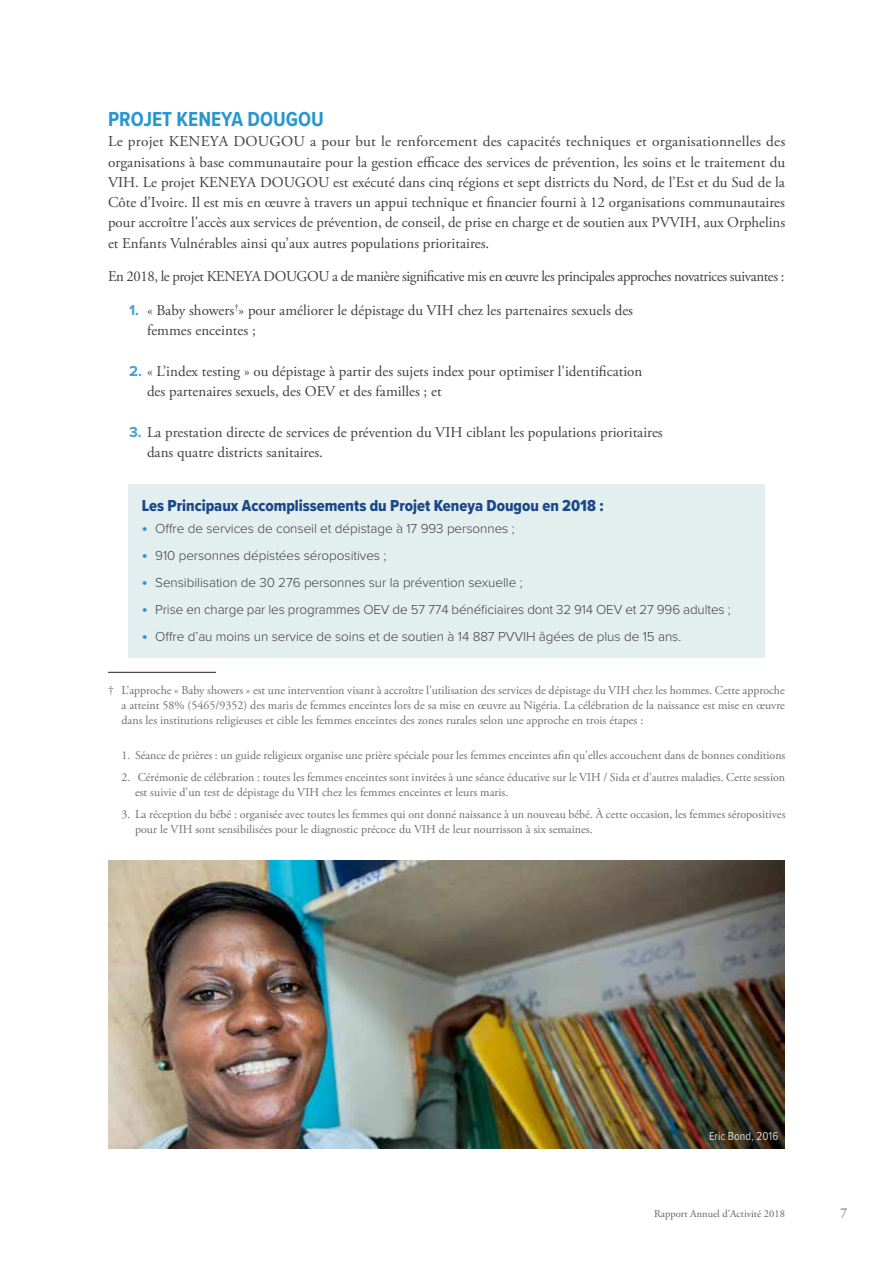
<style>
.page{position:relative;width:893px;height:1263px;background:#fff}
.page>*{position:absolute;margin:0;border:0;box-sizing:border-box;transform-origin:0 0}
.t1{font:700 21px "Proxima Nova Cond";color:#2896d0}
.t2{font:16.5px "Proxima Nova Cond Extrabld";color:#194788}
.t3{font:15px/20.2px "Adobe Garamond Pro";color:#414042}
.t4{font:15px "Adobe Garamond Pro";letter-spacing:-.025em;color:#414042}
.t5{font:300 13.5px "Proxima Nova";letter-spacing:-.005em;color:#414042}
.t6{font:13.5px "Adobe Garamond Pro";color:#636466}
.t7{font:12px/15px "Adobe Garamond Pro";color:#6d6e71}
.t8{font:12px "Proxima Nova Cond";color:#fff}
.t9{font:10.5px "Adobe Garamond Pro";color:#636466}
.s1{font-family:"Proxima Nova";font-weight:700;color:#499dd4}
.s2{font-family:"Proxima Nova Cond";font-weight:700;font-size:16.5px;color:#2896d0}
</style>
<div class="page">
<div style="left:128px;top:484px;width:637px;height:44px;background:#e3eeee"></div>
<div style="left:128px;top:509px;width:637px;height:41px;background:#e3eeee"></div>
<div style="left:128px;top:536px;width:637px;height:41px;background:#e3eeee"></div>
<div style="left:128px;top:563px;width:637px;height:41px;background:#e3eeee"></div>
<div style="left:128px;top:590px;width:637px;height:41px;background:#e3eeee"></div>
<div style="left:128px;top:617px;width:637px;height:41px;background:#e3eeee"></div>
<hr style="left:108px;top:672px;width:108px;height:1px;background:#231f20">
<img style="left:108px;top:861px;width:677px;height:287px">
<h1 class="t1" style="left:108px;top:104px;width:217px">PROJET KENEYA DOUGOU</h1>
<p class="t3" style="left:108px;top:132px;width:679px;text-align:justify">Le projet KENEYA DOUGOU a pour but le renforcement des capacités techniques et organisationnelles des organisations à base communautaire pour la gestion efficace des services de prévention, les soins et le traitement du VIH. Le projet KENEYA DOUGOU est exécuté dans cinq régions et sept districts du Nord, de l’Est et du Sud de la Côte d’Ivoire. Il est mis en œuvre à travers un appui technique et financier fourni à 12 organisations communautaires pour accroître l'accès aux services de prévention, de conseil, de prise en charge et de soutien aux PVVIH, aux Orphelins et Enfants Vulnérables ainsi qu’aux autres populations prioritaires.</p>
<p class="t4" style="left:108px;top:267px;width:678px">En 2018, le projet KENEYA DOUGOU a de manière significative mis en œuvre les principales approches novatrices suivantes :</p>
<p class="t3" style="left:147px;top:301px;width:488px;text-indent:-18px"><span class="s1">1.</span> « Baby showers<sup>†</sup>» pour améliorer le dépistage du VIH chez les partenaires sexuels des femmes enceintes ;</p>
<p class="t3" style="left:147px;top:361px;width:497px;text-indent:-18px"><span class="s1">2.</span> « L’index testing » ou dépistage à partir des sujets index pour optimiser l'identification des partenaires sexuels, des OEV et des familles ; et</p>
<p class="t3" style="left:147px;top:422px;width:517px;text-indent:-18px"><span class="s1">3.</span> La prestation directe de services de prévention du VIH ciblant les populations prioritaires dans quatre districts sanitaires.</p>
<h2 class="t2" style="left:142px;top:493px;width:463px">Les Principaux Accomplissements du Projet Keneya Dougou en 2018 :</h2>
<p class="t5" style="left:142px;top:519px;width:374px"><span class="s2">•</span> Offre de services de conseil et dépistage à 17 993 personnes ;</p>
<p class="t5" style="left:142px;top:546px;width:246px"><span class="s2">•</span> 910 personnes dépistées séropositives ;</p>
<p class="t5" style="left:142px;top:573px;width:382px"><span class="s2">•</span> Sensibilisation de 30 276 personnes sur la prévention sexuelle ;</p>
<p class="t5" style="left:142px;top:600px;width:590px"><span class="s2">•</span> Prise en charge par les programmes OEV de 57 774 bénéficiaires dont 32 914 OEV et 27 996 adultes ;</p>
<p class="t5" style="left:142px;top:627px;width:541px"><span class="s2">•</span> Offre d’au moins un service de soins et de soutien à 14 887 PVVIH âgées de plus de 15 ans.</p>
<p class="t7" style="left:122px;top:683px;width:665px;text-align:justify;text-indent:-14px">† L’approche « Baby showers » est une intervention visant à accroître l’utilisation des services de dépistage du VIH chez les hommes. Cette approche a atteint 58% (5465/9352) des maris de femmes enceintes lors de sa mise en œuvre au Nigéria. La célébration de la naissance est mise en œuvre dans les institutions religieuses et cible les femmes enceintes des zones rurales selon une approche en trois étapes :</p>
<p class="t7" style="left:122px;top:748px;width:665px">1. Séance de prières : un guide religieux organise une prière spéciale pour les femmes enceintes afin qu'elles accouchent dans de bonnes conditions</p>
<p class="t7" style="left:135px;top:770px;width:651px;text-indent:-14px">2. Cérémonie de célébration : toutes les femmes enceintes sont invitées à une séance éducative sur le VIH / Sida et d’autres maladies. Cette session est suivie d'un test de dépistage du VIH chez les femmes enceintes et leurs maris.</p>
<p class="t7" style="left:135px;top:807px;width:652px;text-indent:-14px">3. La réception du bébé : organisée avec toutes les femmes qui ont donné naissance à un nouveau bébé. À cette occasion, les femmes séropositives pour le VIH sont sensibilisées pour le diagnostic précoce du VIH de leur nourrisson à six semaines.</p>
<p class="t8" style="left:709px;top:1127px;width:71px">Eric Bond, 2016</p>
<p class="t9" style="left:654px;top:1207px;width:132px">Rapport Annuel d’Activité 2018</p>
<p class="t6" style="left:840px;top:1205px;width:8px">7</p>
</div>
